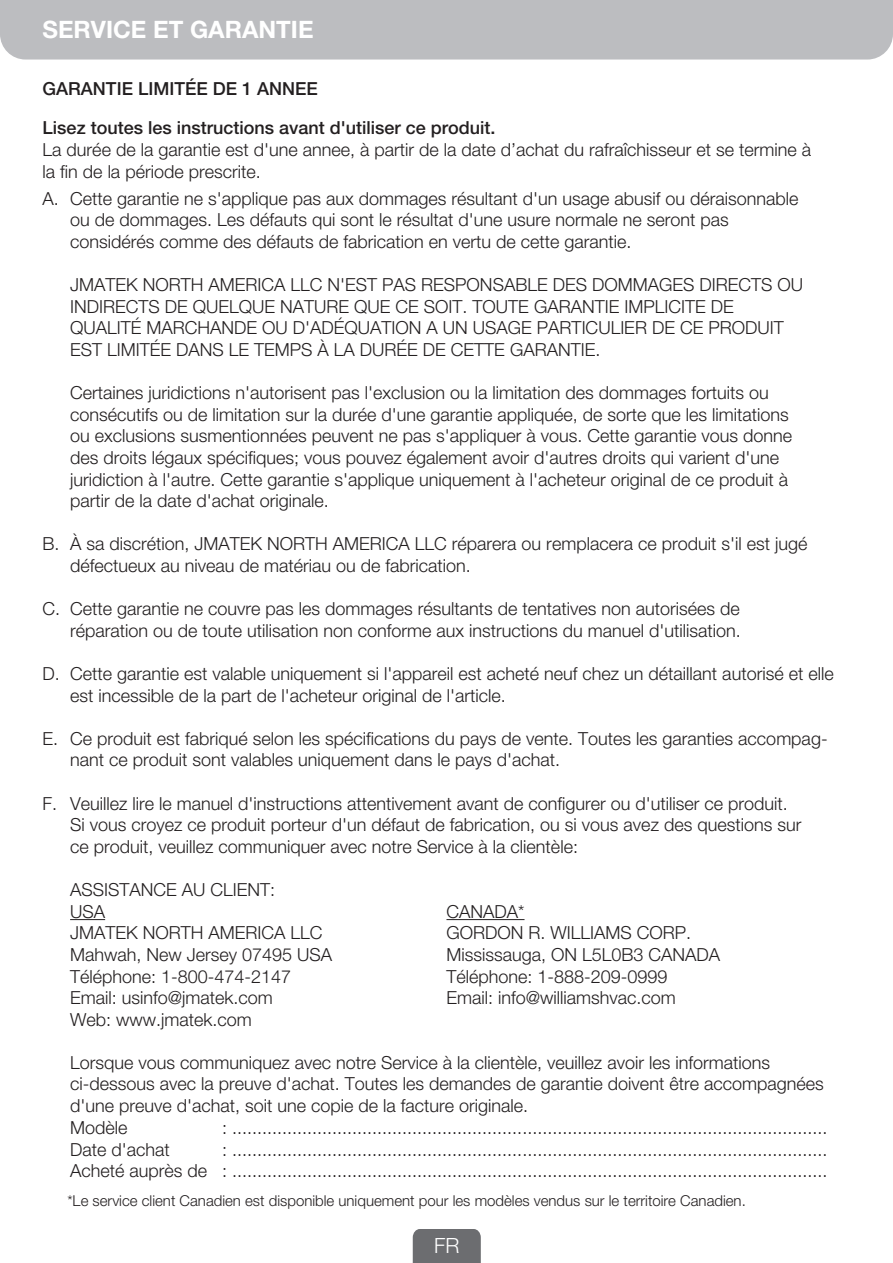
<style>
.page{position:relative;width:893px;height:1263px;background:#fff}
.page>*{position:absolute;margin:0;border:0;box-sizing:border-box;transform-origin:0 0}
.t1{font:700 24px "Helvetica Neue LT Std";color:#fff}
.t2{font:300 21px "Helvetica Neue LT Pro";color:#fff}
.t3{font:300 18px/21.6px "Helvetica Neue LT Pro";color:#231f20}
.t4{font:500 18px/39px "Helvetica Neue LT Pro";color:#231f20}
.t5{font:300 15px "Helvetica Neue LT Pro";color:#231f20}
</style>
<div class="page">
<div style="left:0;top:0;width:893px;height:60px;background:#bcbdc0"></div>
<div style="left:413px;top:1229px;width:68px;height:34px;background:#6c6d70"></div>
<hr style="left:70px;top:919px;width:35px;height:1px;background:#231f20">
<hr style="left:446px;top:919px;width:78px;height:1px;background:#231f20">
<h1 class="t1" style="left:43px;top:15px;width:273px">SERVICE ET GARANTIE</h1>
<p class="t4" style="left:43px;top:69px;width:454px">GARANTIE LIMITÉE DE 1 ANNEE<br>Lisez toutes les instructions avant d'utiliser ce produit.</p>
<p class="t3" style="left:43px;top:138px;width:770px">La durée de la garantie est d'une annee, à partir de la date d’achat du rafraîchisseur et se termine à la fin de la période prescrite.</p>
<p class="t3" style="left:43px;top:187px;width:18px">A.</p>
<p class="t3" style="left:70px;top:187px;width:730px">Cette garantie ne s'applique pas aux dommages résultant d'un usage abusif ou déraisonnable ou de dommages. Les défauts qui sont le résultat d'une usure normale ne seront pas considérés comme des défauts de fabrication en vertu de cette garantie.</p>
<p class="t3" style="left:70px;top:274px;width:734px">JMATEK NORTH AMERICA LLC N'EST PAS RESPONSABLE DES DOMMAGES DIRECTS OU INDIRECTS DE QUELQUE NATURE QUE CE SOIT. TOUTE GARANTIE IMPLICITE DE QUALITÉ MARCHANDE OU D'ADÉQUATION A UN USAGE PARTICULIER DE CE PRODUIT EST LIMITÉE DANS LE TEMPS À LA DURÉE DE CETTE GARANTIE.</p>
<p class="t3" style="left:70px;top:382px;width:724px">Certaines juridictions n'autorisent pas l'exclusion ou la limitation des dommages fortuits ou consécutifs ou de limitation sur la durée d'une garantie appliquée, de sorte que les limitations ou exclusions susmentionnées peuvent ne pas s'appliquer à vous. Cette garantie vous donne des droits légaux spécifiques; vous pouvez également avoir d'autres droits qui varient d'une juridiction à l'autre. Cette garantie s'applique uniquement à l'acheteur original de ce produit à partir de la date d'achat originale.</p>
<p class="t3" style="left:70px;top:533px;width:739px">À sa discrétion, JMATEK NORTH AMERICA LLC réparera ou remplacera ce produit s'il est jugé défectueux au niveau de matériau ou de fabrication.</p>
<p class="t3" style="left:70px;top:598px;width:672px">Cette garantie ne couvre pas les dommages résultants de tentatives non autorisées de réparation ou de toute utilisation non conforme aux instructions du manuel d'utilisation.</p>
<p class="t3" style="left:70px;top:662px;width:765px">Cette garantie est valable uniquement si l'appareil est acheté neuf chez un détaillant autorisé et elle est incessible de la part de l'acheteur original de l'article.</p>
<p class="t3" style="left:70px;top:727px;width:759px">Ce produit est fabriqué selon les spécifications du pays de vente. Toutes les garanties accompag&shy;nant ce produit sont valables uniquement dans le pays d'achat.</p>
<p class="t3" style="left:70px;top:792px;width:733px">Veuillez lire le manuel d'instructions attentivement avant de configurer ou d'utiliser ce produit.<br>Si vous croyez ce produit porteur d'un défaut de fabrication, ou si vous avez des questions sur ce produit, veuillez communiquer avec notre Service à la clientèle:</p>
<p class="t3" style="left:70px;top:878px;width:207px">ASSISTANCE AU CLIENT:</p>
<p class="t3" style="left:43px;top:533px;width:19px">B.</p>
<p class="t3" style="left:43px;top:598px;width:19px">C.</p>
<p class="t3" style="left:43px;top:662px;width:19px">D.</p>
<p class="t3" style="left:43px;top:727px;width:17px">E.</p>
<p class="t3" style="left:43px;top:792px;width:16px">F.</p>
<p class="t3" style="left:70px;top:900px;width:264px">USA<br>JMATEK NORTH AMERICA LLC<br>Mahwah, New Jersey 07495 USA<br>Téléphone: 1-800-474-2147<br>Email: usinfo@jmatek.com<br>Web: www.jmatek.com</p>
<p class="t3" style="left:446px;top:900px;width:275px">CANADA*<br>GORDON R. WILLIAMS CORP.<br>Mississauga, ON L5L0B3 CANADA<br>Téléphone: 1-888-209-0999<br>Email: info@williamshvac.com</p>
<p class="t3" style="left:70px;top:1051px;width:701px">Lorsque vous communiquez avec notre Service à la clientèle, veuillez avoir les informations</p>
<p class="t3" style="left:70px;top:1073px;width:755px">ci-dessous avec la preuve d'achat. Toutes les demandes de garantie doivent être accompagnées</p>
<p class="t3" style="left:70px;top:1094px;width:460px">d'une preuve d'achat, soit une copie de la facture originale.</p>
<p class="t3" style="left:222px;top:1116px;width:607px">: .......................................................................................................................</p>
<p class="t3" style="left:222px;top:1138px;width:607px">: .......................................................................................................................</p>
<p class="t3" style="left:222px;top:1159px;width:607px">: .......................................................................................................................</p>
<p class="t3" style="left:70px;top:1116px;width:139px">Modèle<br>Date d'achat<br>Acheté auprès de</p>
<p class="t5" style="left:67px;top:1191px;width:680px">*Le service client Canadien est disponible uniquement pour les modèles vendus sur le territoire Canadien.</p>
<p class="t2" style="left:434px;top:1232px;width:27px">FR</p>
</div>
